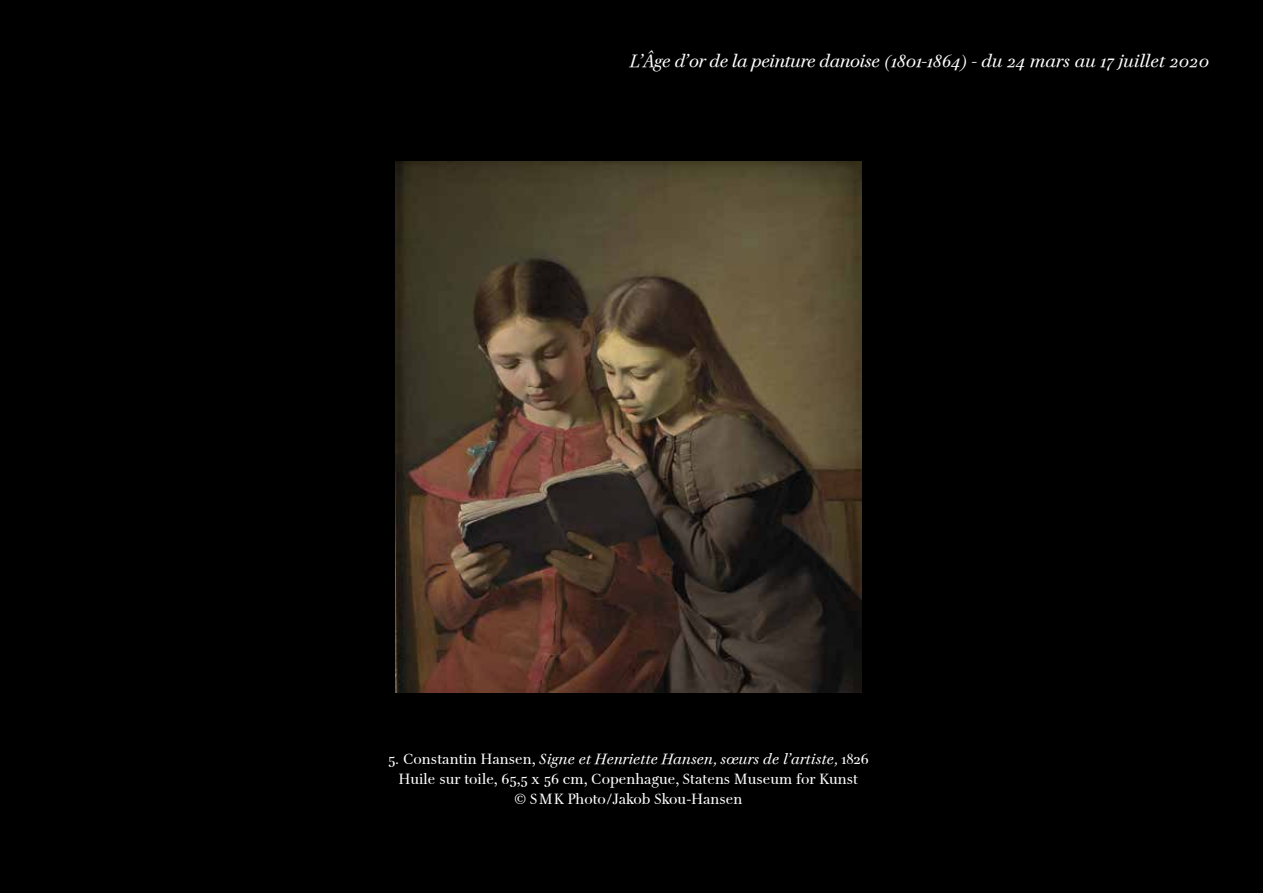
<style>
.page{position:relative;width:1263px;height:893px;background:#000}
.page>*{position:absolute;margin:0;border:0;box-sizing:border-box;transform-origin:0 0}
.t1{font:italic 18px "Petit Palais";color:#fff}
.t2{font:15px/19.8px "Petit Palais Normal";color:#fff;text-align:center}
.t3{font:italic 15px "Petit Palais";color:#fff}
.s1{font-family:"Petit Palais Normal";font-style:normal}
</style>
<div class="page">
<img style="left:395px;top:161px;width:467px;height:531px">
<p class="t1" style="left:630px;top:50px;width:580px">L’Âge d’or de la peinture danoise (1801-1864) - du 24 mars au 17 juillet 2020</p>
<p class="t3" style="left:388px;top:750px;width:482px"><span class="s1">5. Constantin Hansen,</span> Signe et Henriette Hansen, sœurs de l’artiste, <span class="s1">1826</span></p>
<p class="t2" style="left:399px;top:769px;width:461px">Huile sur toile, 65,5 x 56 cm, Copenhague, Statens Museum for Kunst © SMK Photo/Jakob Skou-Hansen</p>
</div>
